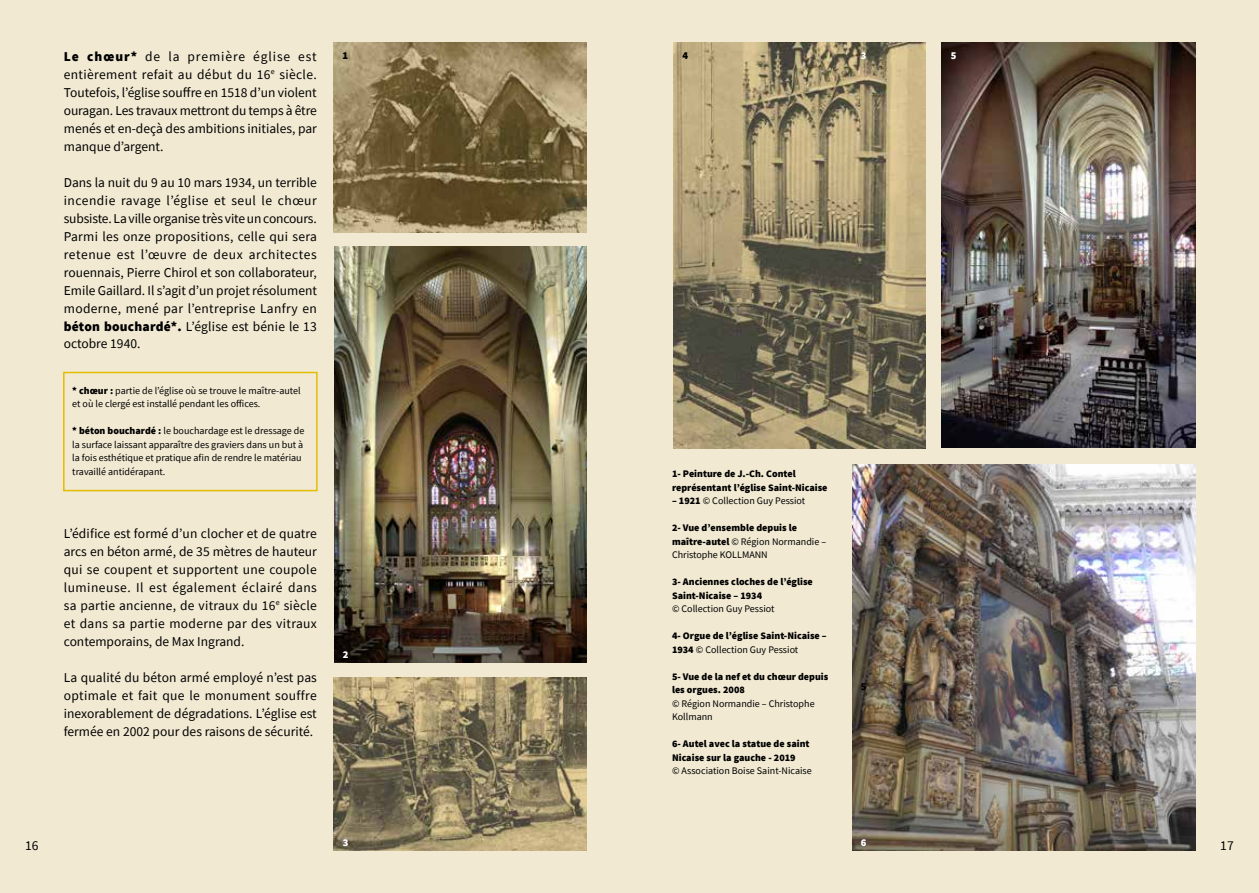
<style>
.page{position:relative;width:1259px;height:893px;background:#f1e9d2}
.page>*{position:absolute;margin:0;border:0;box-sizing:border-box;transform-origin:0 0}
.t1{font:13.5px/18px "Source Sans Pro";color:#000;text-align:justify}
.t2{font:900 10.5px "Source Sans Pro";color:#fff}
.t3{font:900 10.5px "Source Sans Pro";color:#000}
.t4{font:10.05px/13.5px "Source Sans Pro";color:#000}
.t5{font:900 10.05px/13.5px "Source Sans Pro";color:#000}
.s1{font-weight:900}
.s2{font-weight:400}
</style>
<div class="page">
<div style="left:63px;top:372px;width:255px;height:119px;border:2px solid #e3bd00"></div>
<img style="left:334px;top:43px;width:253px;height:189px">
<img style="left:941px;top:43px;width:254px;height:404px">
<img style="left:334px;top:677px;width:253px;height:173px">
<img style="left:852px;top:464px;width:343px;height:386px">
<img style="left:674px;top:43px;width:251px;height:405px">
<img style="left:334px;top:247px;width:253px;height:415px">
<p class="t1" style="left:64px;top:47px;width:254px"><span class="s1">Le chœur*</span> de la première église est entièrement refait au début du 16<sup>e</sup> siècle.<br>Toutefois, l’église souffre en 1518 d’un violent ouragan. Les travaux mettront du temps à être menés et en-deçà des ambitions initiales, par manque d’argent.</p>
<p class="t1" style="left:64px;top:173px;width:255px">Dans la nuit du 9 au 10 mars 1934, un terrible incendie ravage l’église et seul le chœur subsiste. La ville organise très vite un concours.<br>Parmi les onze propositions, celle qui sera retenue est l’œuvre de deux architectes rouennais, Pierre Chirol et son collaborateur, Emile Gaillard. Il s’agit d’un projet résolument moderne, mené par l’entreprise Lanfry en <span class="s1">béton bouchardé*.</span> L’église est bénie le 13 octobre 1940.</p>
<p class="t4" style="left:72px;top:383px;width:230px"><span class="s1">* chœur :</span> partie de l’église où se trouve le maître-autel et où le clergé est installé pendant les offices.</p>
<p class="t4" style="left:72px;top:424px;width:234px"><span class="s1">* béton bouchardé :</span> le bouchardage est le dressage de la surface laissant apparaître des graviers dans un but à la fois esthétique et pratique afin de rendre le matériau travaillé antidérapant.</p>
<p class="t1" style="left:64px;top:524px;width:255px">L’édifice est formé d’un clocher et de quatre arcs en béton armé, de 35 mètres de hauteur qui se coupent et supportent une coupole lumineuse. Il est également éclairé dans sa partie ancienne, de vitraux du 16<sup>e</sup> siècle et dans sa partie moderne par des vitraux contemporains, de Max Ingrand.</p>
<p class="t1" style="left:64px;top:668px;width:255px">La qualité du béton armé employé n’est pas optimale et fait que le monument souffre inexorablement de dégradations. L’église est fermée en 2002 pour des raisons de sécurité.</p>
<p class="t3" style="left:342px;top:49px;width:7px">1</p>
<p class="t2" style="left:343px;top:648px;width:7px">2</p>
<p class="t3" style="left:682px;top:49px;width:7px">4</p>
<p class="t2" style="left:860px;top:49px;width:7px">3</p>
<p class="t2" style="left:950px;top:49px;width:7px">5</p>
<p class="t5" style="left:672px;top:468px;width:157px">1- Peinture de J.-Ch. Contel représentant l’église Saint-Nicaise</p>
<p class="t4" style="left:672px;top:494px;width:135px"><span class="s1">– 1921</span> © Collection Guy Pessiot</p>
<p class="t5" style="left:672px;top:522px;width:156px">2- Vue d’ensemble depuis le maître-autel <span class="s2">© Région Normandie –<br>Christophe KOLLMANN</span></p>
<p class="t5" style="left:672px;top:576px;width:142px">3- Anciennes cloches de l’église<br>Saint-Nicaise – 1934</p>
<p class="t4" style="left:672px;top:602px;width:104px">© Collection Guy Pessiot</p>
<p class="t5" style="left:672px;top:630px;width:156px">4- Orgue de l’église Saint-Nicaise –<br>1934 <span class="s2">© Collection Guy Pessiot</span></p>
<p class="t5" style="left:672px;top:670px;width:158px">5- Vue de la nef et du chœur depuis les orgues. 2008</p>
<p class="t4" style="left:672px;top:697px;width:144px">© Région Normandie – Christophe<br>Kollmann</p>
<p class="t5" style="left:672px;top:738px;width:139px">6- Autel avec la statue de saint<br>Nicaise sur la gauche - 2019</p>
<p class="t4" style="left:672px;top:764px;width:141px">© Association Boise Saint-Nicaise</p>
<p class="t3" style="left:860px;top:679px;width:7px">5</p>
<p class="t2" style="left:343px;top:836px;width:7px">3</p>
<p class="t2" style="left:860px;top:836px;width:7px">6</p>
<p class="t1" style="left:25px;top:837px;width:15px">16</p>
<p class="t1" style="left:1220px;top:837px;width:15px">17</p>
</div>
